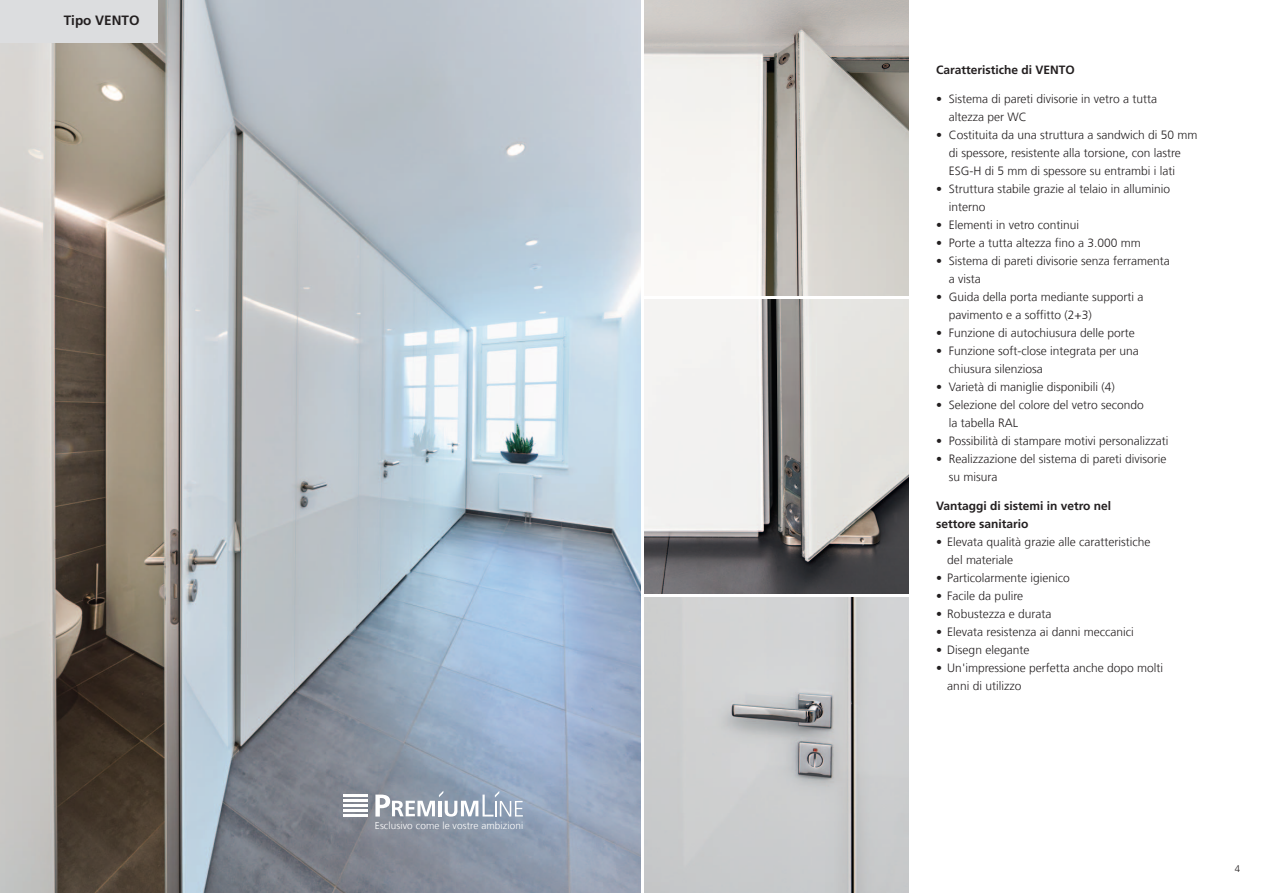
<style>
.page{position:relative;width:1263px;height:893px;background:#fff}
.page>*{position:absolute;margin:0;border:0;box-sizing:border-box;transform-origin:0 0}
.t1{font:700 13.5px "Frutiger LT Com";color:#231f20}
.t2{font:300 12px/18px "Frutiger LT Com";color:#231f20}
.t3{font:700 12px/18px "Frutiger LT Com";color:#231f20}
.t4{font:300 10.05px "Frutiger LT Com";letter-spacing:.01em;color:#fff}
.t5{font:300 9.6px "Frutiger LT Com";color:#231f20}
</style>
<div class="page">
<img style="left:0;top:0;width:640px;height:893px">
<img style="left:644px;top:300px;width:265px;height:293px">
<img style="left:644px;top:0;width:265px;height:296px">
<img style="left:644px;top:597px;width:265px;height:296px">
<div style="left:0;top:0;width:157px;height:43px;background:#dcdddf"></div>
<svg style="left:375px;top:791px;width:148px;height:26px"></svg>
<hr style="left:344px;top:794px;width:24px;height:3px;background:#fff">
<hr style="left:344px;top:814px;width:24px;height:2px;background:#fff">
<hr style="left:344px;top:804px;width:24px;height:3px;background:#fff">
<hr style="left:344px;top:799px;width:24px;height:3px;background:#fff">
<hr style="left:344px;top:809px;width:24px;height:3px;background:#fff">
<p class="t1" style="left:64px;top:15px;width:77px">Tipo VENTO</p>
<p class="t4" style="left:375px;top:821px;width:150px">Esclusivo come le vostre ambizioni</p>
<p class="t3" style="left:936px;top:62px;width:140px">Caratteristiche di VENTO</p>
<p class="t2" style="left:949px;top:91px;width:210px;text-indent:-13px">• Sistema di pareti divisorie in vetro a tutta altezza per WC</p>
<p class="t2" style="left:949px;top:127px;width:250px;text-indent:-13px">• Costituita da una struttura a sandwich di 50 mm di spessore, resistente alla torsione, con lastre<br>ESG-H di 5 mm di spessore su entrambi i lati</p>
<p class="t2" style="left:949px;top:181px;width:223px;text-indent:-13px">• Struttura stabile grazie al telaio in alluminio interno</p>
<p class="t2" style="left:936px;top:217px;width:145px">• Elementi in vetro continui</p>
<p class="t2" style="left:936px;top:235px;width:206px">• Porte a tutta altezza fino a 3.000 mm</p>
<p class="t2" style="left:949px;top:253px;width:223px;text-indent:-13px">• Sistema di pareti divisorie senza ferramenta a vista</p>
<p class="t2" style="left:949px;top:289px;width:196px;text-indent:-13px">• Guida della porta mediante supporti a pavimento e a soffitto (2+3)</p>
<p class="t2" style="left:936px;top:325px;width:200px">• Funzione di autochiusura delle porte</p>
<p class="t2" style="left:949px;top:343px;width:192px;text-indent:-13px">• Funzione soft-close integrata per una chiusura silenziosa</p>
<p class="t2" style="left:936px;top:379px;width:180px">• Varietà di maniglie disponibili (4)</p>
<p class="t2" style="left:949px;top:397px;width:196px;text-indent:-13px">• Selezione del colore del vetro secondo la tabella RAL</p>
<p class="t2" style="left:936px;top:433px;width:234px">• Possibilità di stampare motivi personalizzati</p>
<p class="t2" style="left:949px;top:451px;width:219px;text-indent:-13px">• Realizzazione del sistema di pareti divisorie su misura</p>
<p class="t3" style="left:936px;top:498px;width:177px">Vantaggi di sistemi in vetro nel settore sanitario</p>
<p class="t2" style="left:947px;top:534px;width:205px;text-indent:-11px">• Elevata qualità grazie alle caratteristiche del materiale</p>
<p class="t2" style="left:936px;top:570px;width:135px">• Particolarmente igienico</p>
<p class="t2" style="left:936px;top:588px;width:89px">• Facile da pulire</p>
<p class="t2" style="left:936px;top:606px;width:117px">• Robustezza e durata</p>
<p class="t2" style="left:936px;top:624px;width:199px">• Elevata resistenza ai danni meccanici</p>
<p class="t2" style="left:936px;top:642px;width:95px">• Disegn elegante</p>
<p class="t2" style="left:947px;top:660px;width:217px;text-indent:-11px">• Un'impressione perfetta anche dopo molti anni di utilizzo</p>
<p class="t5" style="left:1235px;top:864px;width:7px">4</p>
</div>
